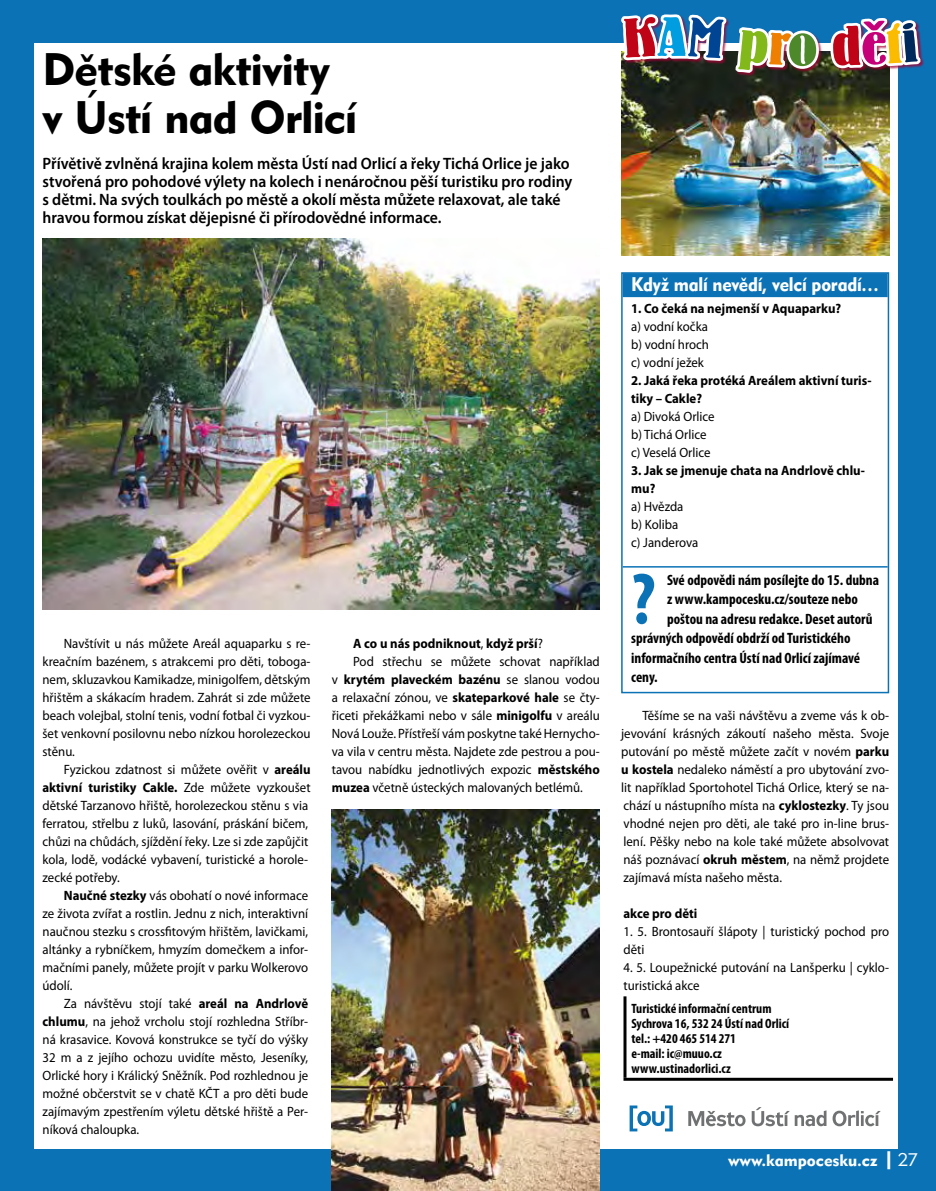
<style>
.page{position:relative;width:936px;height:1191px;background:#fff}
.page>*{position:absolute;margin:0;border:0;box-sizing:border-box;transform-origin:0 0}
.t1{font:700 condensed 72.9px "Myriad Pro";color:#0b72b5}
.t2{font:54.75px "Bernhard Bold Condensed AT";color:#009ee0;scale:1.25 1}
.t3{font:45px/48px "Geometric 415 AT Black A";letter-spacing:-.02em;color:#000}
.t4{font:19.5px "Geometric 415 AT Black A";letter-spacing:-.015em;color:#fff;scale:.92 1}
.t5{font:600 16.5px/18px "Myriad Pro";color:#000;scale:.95 1}
.t6{font:16.5px "Geometric 415 AT Black A";color:#fff}
.t7{font:700 condensed 15px "Myriad Pro";color:#000}
.t8{font:13.5px/18px "Myriad Pro";color:#000;text-align:justify;scale:.95 1}
.t9{font:700 13.5px/18px "Myriad Pro";color:#000;scale:.95 1}
.t10{font:700 condensed 13.5px/15px "Myriad Pro";color:#000}
.s1{font-weight:700}
.s2{font-weight:400}
.s3{font-size:18px}
.s4{font-family:"Geometric 415 AT Lite A";font-size:18px}
</style>
<div class="page">
<div style="left:0;top:0;width:935px;height:1191px;background:#0b72b5"></div>
<div style="left:34px;top:43px;width:863px;height:1105px;background:#fff"></div>
<hr style="left:623px;top:996px;width:3px;height:81px;background:#000">
<hr style="left:623px;top:1077px;width:270px;height:3px;background:#000">
<div style="left:622px;top:273px;width:265px;height:24px;background:#0b72b5"></div>
<hr style="left:622px;top:566px;width:265px;height:1px;background:#0b72b5">
<div style="left:621px;top:272px;width:268px;height:421px;border:2px solid #0b72b5"></div>
<img style="left:332px;top:809px;width:268px;height:382px">
<img style="left:621px;top:77px;width:268px;height:178px">
<img style="left:43px;top:238px;width:557px;height:371px">
<svg style="left:629px;top:1105px;width:43px;height:26px"></svg>
<svg style="left:688px;top:1111px;width:57px;height:15px"></svg>
<svg style="left:751px;top:1107px;width:75px;height:19px"></svg>
<svg style="left:832px;top:1110px;width:48px;height:16px"></svg>
<div style="left:621px;top:14px;width:303px;height:63px;background:#a40133;opacity:.75"></div>
<img style="left:621px;top:14px;width:200px;height:237px">
<img style="left:830px;top:14px;width:93px;height:191px">
<h3 class="t3" style="left:43px;top:45px;width:316px">Dětské aktivity v Ústí nad Orlicí</h3>
<p class="t5" style="left:43px;top:154px;width:559px">Přívětivě zvlněná krajina kolem města Ústí nad Orlicí a řeky Tichá Orlice je jako stvořená pro pohodové výlety na kolech i nenáročnou pěší turistiku pro rodiny s dětmi. Na svých toulkách po městě a okolí města můžete relaxovat, ale také hravou formou získat dějepisné či přírodovědné informace.</p>
<p class="t8" style="left:43px;top:634px;width:284px;text-indent:21px">Navštívit u nás můžete Areál aquaparku s re&shy;kreačním bazénem, s atrakcemi pro děti, toboga&shy;nem, skluzavkou Kamikadze, minigolfem, dětským hřištěm a skákacím hradem. Zahrát si zde můžete beach volejbal, stolní tenis, vodní fotbal či vyzkou&shy;šet venkovní posilovnu nebo nízkou horolezeckou stěnu.</p>
<p class="t8" style="left:43px;top:760px;width:284px;text-align:left;text-indent:21px">Fyzickou zdatnost si můžete ověřit v <span class="s1">areálu aktivní turistiky Cakle.</span> Zde můžete vyzkoušet dětské Tarzanovo hřiště, horolezeckou stěnu s via ferratou, střelbu z luků, lasování, práskání bičem, chůzi na chůdách, sjíždění řeky. Lze si zde zapůjčit kola, lodě, vodácké vybavení, turistické a horole&shy;zecké potřeby.</p>
<p class="t8" style="left:43px;top:886px;width:281px;text-indent:21px"><span class="s1">Naučné stezky</span> vás obohatí o nové informace ze života zvířat a rostlin. Jednu z nich, interaktivní naučnou stezku s crossfitovým hřištěm, lavičkami, altánky a rybníčkem, hmyzím domečkem a infor&shy;mačními panely, můžete projít v parku Wolkerovo údolí.</p>
<p class="t8" style="left:43px;top:994px;width:281px;text-indent:21px">Za návštěvu stojí také <span class="s1">areál na Andrlově chlumu</span>, na jehož vrcholu stojí rozhledna Stříbr&shy;ná krasavice. Kovová konstrukce se tyčí do výšky 32 m a z jejího ochozu uvidíte město, Jeseníky, Orlické hory i Králický Sněžník. Pod rozhlednou je možné občerstvit se v chatě KČT a pro děti bude zajímavým zpestřením výletu dětské hřiště a Per&shy;níková chaloupka.</p>
<p class="t9" style="left:353px;top:634px;width:201px">A co u nás podniknout<span class="s2">,</span> když prší<span class="s2">?</span></p>
<p class="t8" style="left:353px;top:652px;width:261px">Pod střechu se můžete schovat například</p>
<p class="t9" style="left:332px;top:670px;width:283px"><span class="s2">v</span> krytém plaveckém bazénu <span class="s2">se slanou vodou</span></p>
<p class="t8" style="left:332px;top:688px;width:283px">a relaxační zónou, ve <span class="s1">skateparkové hale</span> se čty-</p>
<p class="t8" style="left:332px;top:706px;width:283px">řiceti překážkami nebo v sále <span class="s1">minigolfu</span> v areálu</p>
<p class="t8" style="left:332px;top:724px;width:283px">Nová Louže. Přístřeší vám poskytne také Hernycho-</p>
<p class="t8" style="left:332px;top:742px;width:283px">va vila v centru města. Najdete zde pestrou a pou-</p>
<p class="t8" style="left:332px;top:760px;width:283px">tavou nabídku jednotlivých expozic <span class="s1">městského</span></p>
<p class="t8" style="left:332px;top:778px;width:264px"><span class="s1">muzea</span> včetně ústeckých malovaných betlémů.</p>
<h2 class="t2" style="left:657px;top:3px;width:26px">A</h2>
<h3 class="t4" style="left:631px;top:272px;width:271px">Když malí nevědí, velcí poradí…</h3>
<p class="t9" style="left:631px;top:299px;width:223px">1. Co čeká na nejmenší v Aquaparku?</p>
<p class="t8" style="left:631px;top:317px;width:83px">a) vodní kočka b) vodní hroch c) vodní ježek</p>
<p class="t9" style="left:631px;top:371px;width:254px">2. Jaká řeka protéká Areálem aktivní turis&shy;tiky – Cakle?</p>
<p class="t8" style="left:631px;top:407px;width:89px;text-align:left">a) Divoká Orlice b) Tichá Orlice c) Veselá Orlice</p>
<p class="t9" style="left:631px;top:461px;width:247px">3. Jak se jmenuje chata na Andrlově chlu&shy;mu?</p>
<p class="t8" style="left:631px;top:497px;width:72px;text-align:left">a) Hvězda<br>b) Koliba<br>c) Janderova</p>
<h1 class="t1" style="left:631px;top:554px;width:26px">?</h1>
<p class="t7" style="left:667px;top:570px;width:213px">Své odpovědi nám posílejte do 15. dubna</p>
<p class="t7" style="left:667px;top:590px;width:192px">z www.kampocesku.cz/souteze nebo</p>
<p class="t7" style="left:667px;top:609px;width:207px">poštou na adresu redakce. Deset autorů</p>
<p class="t7" style="left:631px;top:629px;width:221px">správných odpovědí obdrží od Turistického</p>
<p class="t7" style="left:631px;top:648px;width:230px">informačního centra Ústí nad Orlicí zajímavé</p>
<p class="t7" style="left:631px;top:668px;width:28px">ceny.</p>
<p class="t8" style="left:621px;top:706px;width:284px;text-indent:21px">Těšíme se na vaši návštěvu a zveme vás k ob&shy;jevování krásných zákoutí našeho města. Svoje putování po městě můžete začít v novém <span class="s1">parku u kostela</span> nedaleko náměstí a pro ubytování zvo&shy;lit například Sportohotel Tichá Orlice, který se na&shy;chází u nástupního místa na <span class="s1">cyklostezky</span>. Ty jsou vhodné nejen pro děti, ale také pro in-line brus&shy;lení. Pěšky nebo na kole také můžete absolvovat náš poznávací <span class="s1">okruh městem</span>, na němž projdete zajímavá místa našeho města.</p>
<p class="t9" style="left:623px;top:904px;width:79px">akce pro děti</p>
<p class="t8" style="left:623px;top:922px;width:281px">1. 5. Brontosauří šlápoty | turistický pochod pro děti</p>
<p class="t8" style="left:623px;top:958px;width:281px">4. 5. Loupežnické putování na Lanšperku | cyklo&shy;turistická akce</p>
<p class="t10" style="left:631px;top:1000px;width:159px">Turistické informační centrum<br>Sychrova 16, 532 24 Ústí nad Orlicí tel.: +420 465 514 271<br>e-mail: ic@muuo.cz www.ustinadorlici.cz</p>
<p class="t6" style="left:728px;top:1150px;width:192px">www.kampocesku.cz <span class="s3">|</span><span class="s4">27</span></p>
</div>
